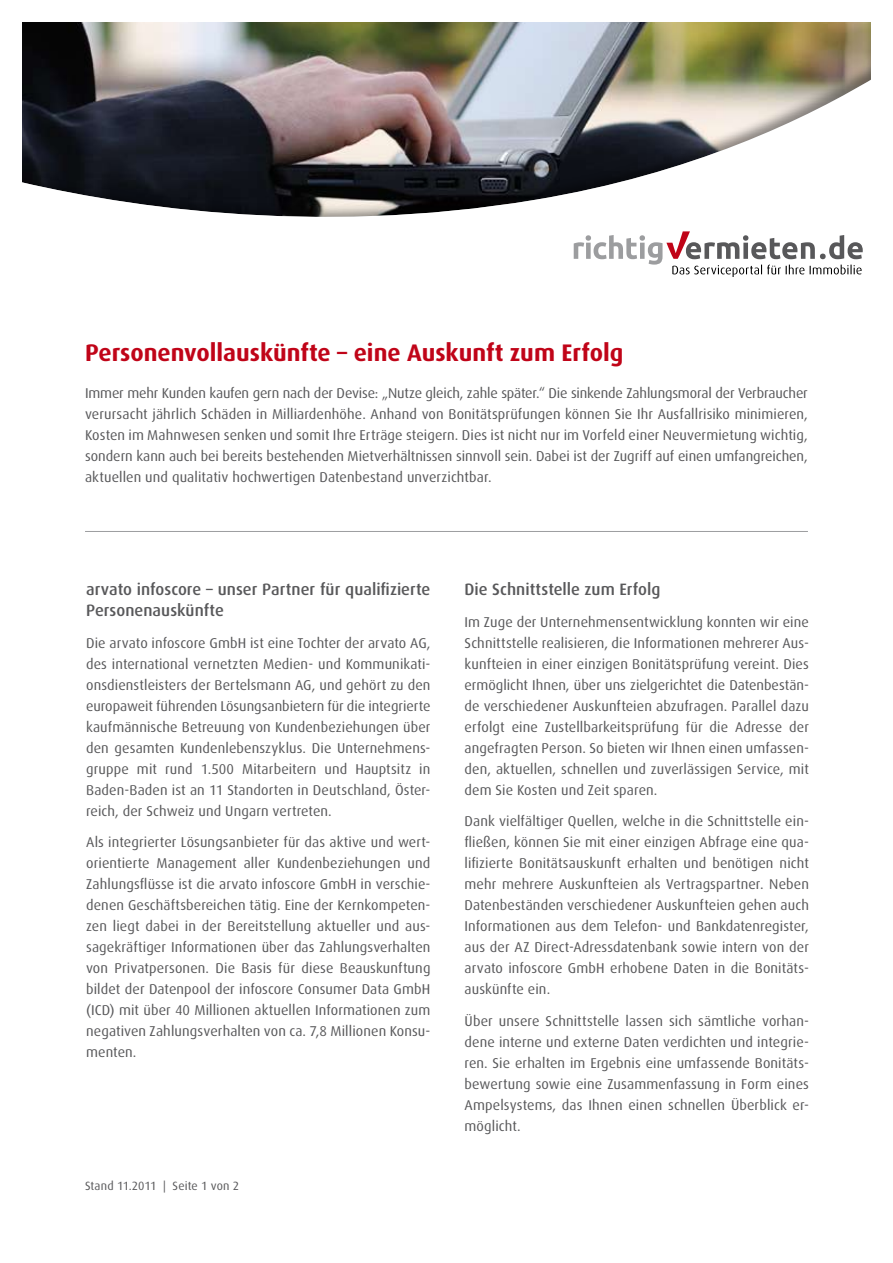
<style>
.page{position:relative;width:893px;height:1263px;background:#fff}
.page>*{position:absolute;margin:0;border:0;box-sizing:border-box;transform-origin:0 0}
.t1{font:700 24px "Dax";color:#c00418}
.t2{font:500 16.5px/21px "Dax";color:#58585a}
.t3{font:14.25px/21px "Dax";letter-spacing:.005em;color:#58585a;text-align:justify}
.t4{font:12px "Dax";letter-spacing:.005em;color:#58585a}
</style>
<div class="page">
<div style="left:0;top:0;width:893px;height:219px;background:#000;opacity:.44"></div>
<svg style="left:574px;top:231px;width:289px;height:46px"></svg>
<hr style="left:85px;top:531px;width:723px;height:1px;background:#9c9d9f">
<div style="left:0;top:0;width:893px;height:21px;background:#fff"></div>
<div style="left:0;top:9px;width:21px;height:184px;background:#fff"></div>
<div style="left:872px;top:0;width:21px;height:81px;background:#fff"></div>
<h1 class="t1" style="left:85px;top:339px;width:540px">Personenvollauskünfte – eine Auskunft zum Erfolg</h1>
<p class="t3" style="left:85px;top:383px;width:724px">Immer mehr Kunden kaufen gern nach der Devise: „Nutze gleich, zahle später.“ Die sinkende Zahlungsmoral der Verbraucher verursacht jährlich Schäden in Milliardenhöhe. Anhand von Bonitätsprüfungen können Sie Ihr Ausfallrisiko minimieren, Kosten im Mahnwesen senken und somit Ihre Erträge steigern. Dies ist nicht nur im Vorfeld einer Neuvermietung wichtig, sondern kann auch bei bereits bestehenden Mietverhältnissen sinnvoll sein. Dabei ist der Zugriff auf einen umfangreichen, aktuellen und qualitativ hochwertigen Datenbestand unverzichtbar.</p>
<p class="t2" style="left:86px;top:579px;width:346px">arvato infoscore – unser Partner für qualifizierte<br>Personenauskünfte</p>
<p class="t3" style="left:86px;top:632px;width:346px">Die arvato infoscore GmbH ist eine Tochter der arvato AG, des international vernetzten Medien- und Kommunikati&shy;onsdienstleisters der Bertelsmann AG, und gehört zu den europaweit führenden Lösungsanbietern für die integrierte kaufmännische Betreuung von Kundenbeziehungen über den gesamten Kundenlebenszyklus. Die Unternehmens&shy;gruppe mit rund 1.500 Mitarbeitern und Hauptsitz in Baden-Baden ist an 11 Standorten in Deutschland, Öster&shy;reich, der Schweiz und Ungarn vertreten.</p>
<p class="t3" style="left:86px;top:832px;width:346px">Als integrierter Lösungsanbieter für das aktive und wert&shy;orientierte Management aller Kundenbeziehungen und Zahlungsflüsse ist die arvato infoscore GmbH in verschie&shy;denen Geschäftsbereichen tätig. Eine der Kernkompeten&shy;zen liegt dabei in der Bereitstellung aktueller und aus&shy;sagekräftiger Informationen über das Zahlungsverhalten von Privatpersonen. Die Basis für diese Beauskunftung bildet der Datenpool der infoscore Consumer Data GmbH (ICD) mit über 40 Millionen aktuellen Informationen zum negativen Zahlungsverhalten von ca. 7,8 Millionen Konsu&shy;menten.</p>
<p class="t4" style="left:85px;top:1179px;width:156px">Stand 11.2011 | Seite 1 von 2</p>
<p class="t2" style="left:465px;top:579px;width:197px">Die Schnittstelle zum Erfolg</p>
<p class="t3" style="left:465px;top:611px;width:346px">Im Zuge der Unternehmensentwicklung konnten wir eine Schnittstelle realisieren, die Informationen mehrerer Aus&shy;kunfteien in einer einzigen Bonitätsprüfung vereint. Dies ermöglicht Ihnen, über uns zielgerichtet die Datenbestän&shy;de verschiedener Auskunfteien abzufragen. Parallel dazu erfolgt eine Zustellbarkeitsprüfung für die Adresse der angefragten Person. So bieten wir Ihnen einen umfassen&shy;den, aktuellen, schnellen und zuverlässigen Service, mit dem Sie Kosten und Zeit sparen.</p>
<p class="t3" style="left:465px;top:811px;width:346px">Dank vielfältiger Quellen, welche in die Schnittstelle ein&shy;fließen, können Sie mit einer einzigen Abfrage eine qua&shy;lifizierte Bonitätsauskunft erhalten und benötigen nicht mehr mehrere Auskunfteien als Vertragspartner. Neben Datenbeständen verschiedener Auskunfteien gehen auch Informationen aus dem Telefon- und Bankdatenregister, aus der AZ Direct-Adressdatenbank sowie intern von der arvato infoscore GmbH erhobene Daten in die Bonitäts&shy;auskünfte ein.</p>
<p class="t3" style="left:465px;top:1011px;width:346px">Über unsere Schnittstelle lassen sich sämtliche vorhan&shy;dene interne und externe Daten verdichten und integrie&shy;ren. Sie erhalten im Ergebnis eine umfassende Bonitäts&shy;bewertung sowie eine Zusammenfassung in Form eines Ampelsystems, das Ihnen einen schnellen Überblick er&shy;möglicht.</p>
</div>
